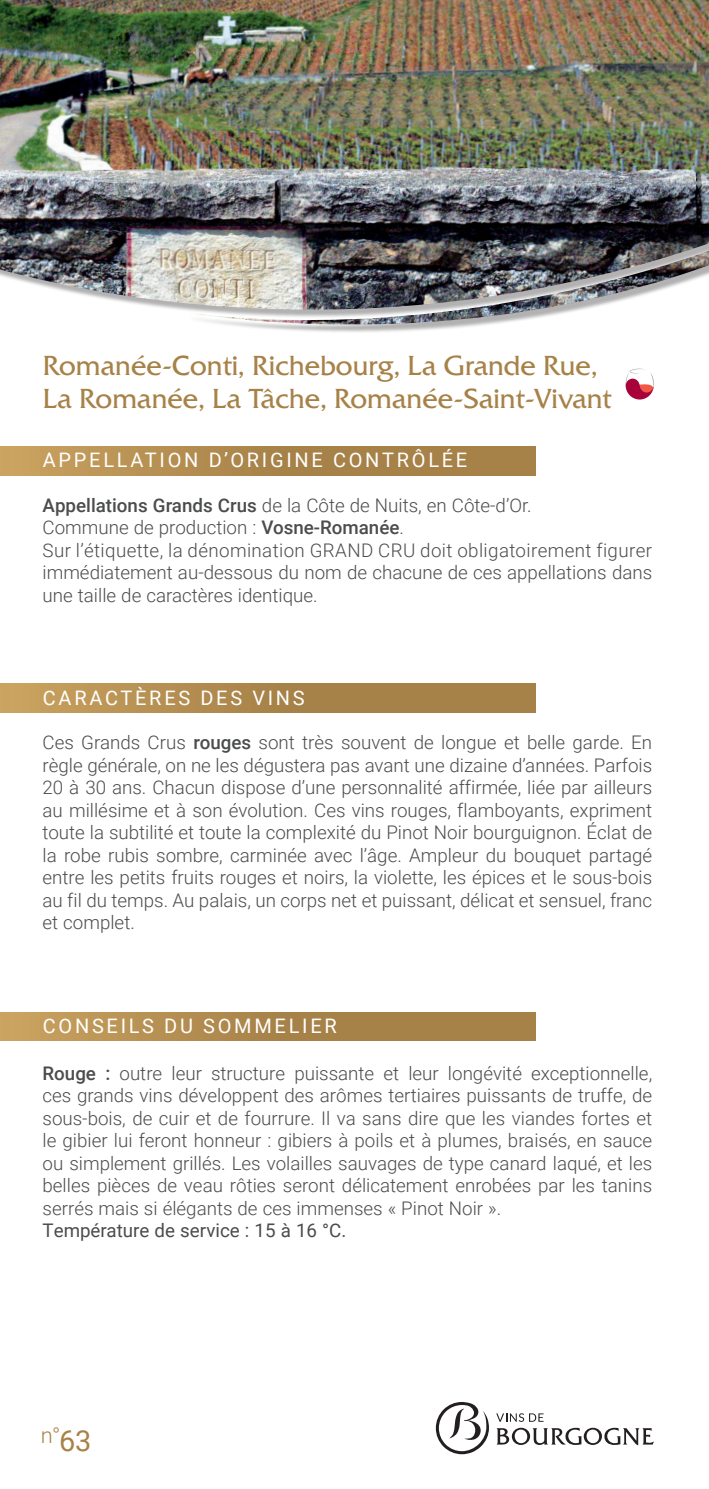
<style>
.page{position:relative;width:709px;height:1489px;background:#fff}
.page>*{position:absolute;margin:0;border:0;box-sizing:border-box;transform-origin:0 0}
.t1{font:29px "Roboto";color:#a78248}
.Texte_courant_normal{font:27.5px "Friz Quadrata Pro";letter-spacing:-.02em;color:#a78248}
.t2{font:300 22px "Roboto";color:#a78248}
.Texte_courant_normal-2{font:20px "Roboto";letter-spacing:.135em;color:#fff}
.Texte_courant_normal-3{font:300 18.75px/22.5px "Roboto";color:#4b4c4d;text-align:justify}
.Texte_courant_normal-4{font:18.75px "Roboto";color:#4b4c4d}
.s1{font-weight:500}
</style>
<div class="page">
<img style="left:0;top:0;width:709px;height:332px">
<div style="left:0;top:683px;width:535px;height:29px;background:linear-gradient(to right,#c39c5b,#9e7a42)"></div>
<div style="left:0;top:446px;width:535px;height:29px;background:linear-gradient(to right,#c39c5b,#9e7a42)"></div>
<div style="left:0;top:1012px;width:535px;height:28px;background:linear-gradient(to right,#c39c5b,#9e7a42)"></div>
<svg style="left:625px;top:368px;width:29px;height:31px"></svg>
<svg style="left:496px;top:1413px;width:47px;height:8px"></svg>
<svg style="left:496px;top:1427px;width:158px;height:18px"></svg>
<svg style="left:436px;top:1402px;width:53px;height:51px"></svg>
<p class="Texte_courant_normal" style="left:43px;top:348px;width:556px">Romanée-Conti, Richebourg, La Grande Rue,</p>
<p class="Texte_courant_normal" style="left:43px;top:381px;width:570px">La Romanée, La Tâche, Romanée-Saint-Vivant</p>
<p class="Texte_courant_normal-2" style="left:43px;top:446px;width:426px">APPELLATION D’ORIGINE CONTRÔLÉE</p>
<p class="Texte_courant_normal-3" style="left:43px;top:493px;width:490px"><span class="s1">Appellations Grands Crus</span> de la Côte de Nuits, en Côte-d’Or.</p>
<p class="Texte_courant_normal-3" style="left:43px;top:515px;width:363px">Commune de production : <span class="s1">Vosne-Romanée</span>.</p>
<p class="Texte_courant_normal-3" style="left:43px;top:538px;width:611px">Sur l’étiquette, la dénomination GRAND CRU doit obligatoirement figurer immédiatement au-dessous du nom de chacune de ces appellations dans une taille de caractères identique.</p>
<p class="Texte_courant_normal-2" style="left:43px;top:683px;width:263px">CARACTÈRES DES VINS</p>
<p class="Texte_courant_normal-3" style="left:43px;top:730px;width:611px">Ces Grands Crus <span class="s1">rouges</span> sont très souvent de longue et belle garde. En règle générale, on ne les dégustera pas avant une dizaine d’années. Parfois 20 à 30 ans. Chacun dispose d’une personnalité affirmée, liée par ailleurs au millésime et à son évolution. Ces vins rouges, flamboyants, expriment toute la subtilité et toute la complexité du Pinot Noir bourguignon. Éclat de la robe rubis sombre, carminée avec l’âge. Ampleur du bouquet partagé entre les petits fruits rouges et noirs, la violette, les épices et le sous-bois au fil du temps. Au palais, un corps net et puissant, délicat et sensuel, franc et complet.</p>
<p class="Texte_courant_normal-2" style="left:43px;top:1012px;width:295px">CONSEILS DU SOMMELIER</p>
<p class="Texte_courant_normal-3" style="left:43px;top:1060px;width:611px"><span class="s1">Rouge :</span> outre leur structure puissante et leur longévité exceptionnelle, ces grands vins développent des arômes tertiaires puissants de truffe, de sous-bois, de cuir et de fourrure. Il va sans dire que les viandes fortes et le gibier lui feront honneur : gibiers à poils et à plumes, braisés, en sauce ou simplement grillés. Les volailles sauvages de type canard laqué, et les belles pièces de veau rôties seront délicatement enrobées par les tanins serrés mais si élégants de ces immenses « Pinot Noir ».</p>
<p class="Texte_courant_normal-4" style="left:43px;top:1217px;width:305px">Température de service : 15 à 16 °C.</p>
<p class="t2" style="left:41px;top:1419px;width:21px">n°</p>
<p class="t1" style="left:59px;top:1419px;width:34px">63</p>
</div>
